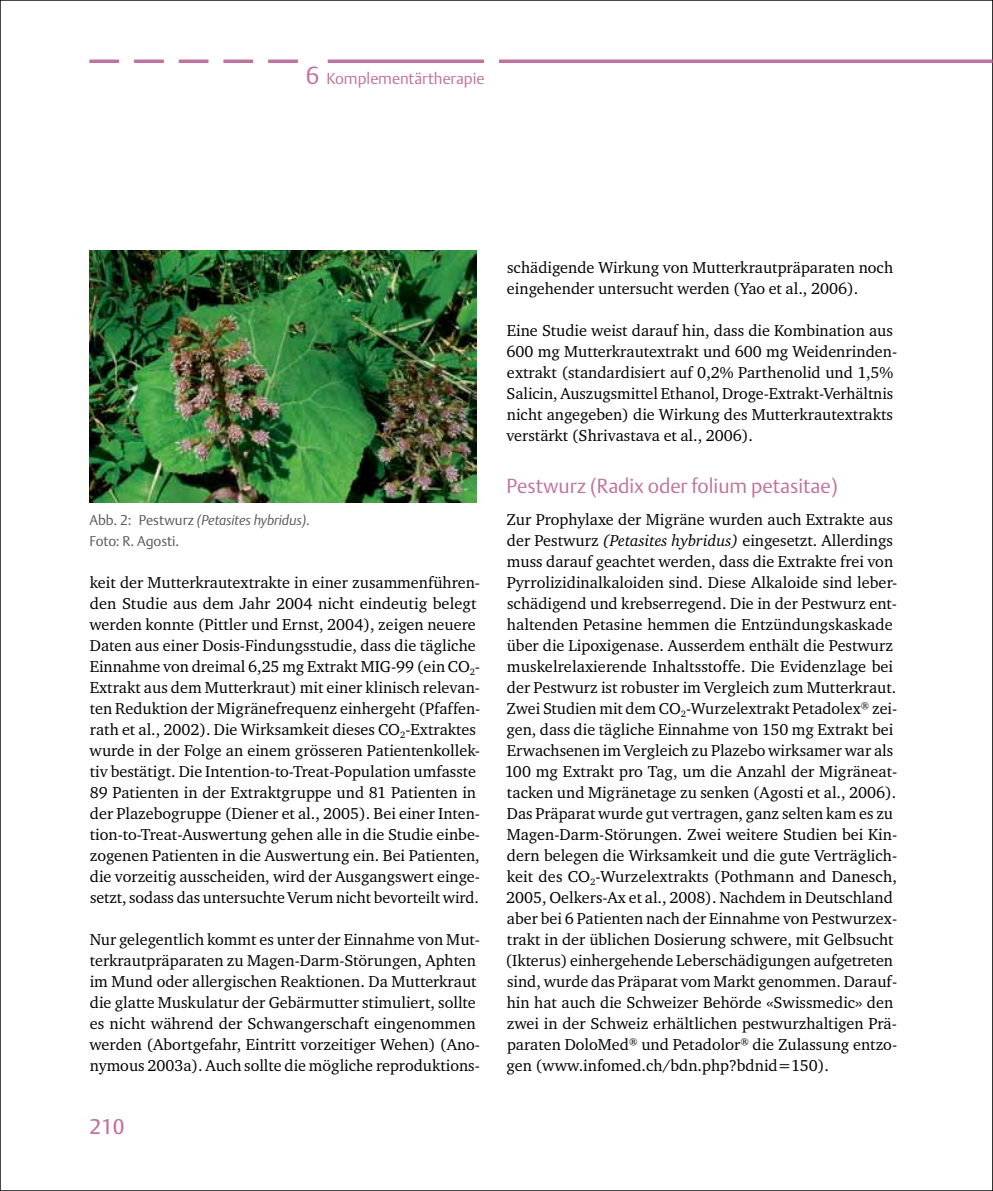
<style>
.page{position:relative;width:993px;height:1191px;background:#fff}
.page>*{position:absolute;margin:0;border:0;box-sizing:border-box;transform-origin:0 0}
.t1{font:21px "DTL Argo T";color:#c0739c}
.t2{font:300 20.12px "DTL Argo T";color:#c0739c}
.t3{font:16.1px/21px "Charter ITC";color:#000}
.t4{font:300 15.75px "DTL Argo T";color:#c0739c}
.t5{font:300 14px/21px "DTL Argo T";letter-spacing:-.01em;color:#58595b}
.s1{font-size:24.5px}
.s2{font-style:italic}
</style>
<div class="page">
<hr style="left:327px;top:60px;width:665px;height:3px;background:#c0739c">
<div style="left:484px;top:57px;width:15px;height:12px;background:#fff"></div>
<hr style="left:89px;top:60px;width:30px;height:3px;background:#c0739c">
<hr style="left:134px;top:60px;width:30px;height:3px;background:#c0739c">
<hr style="left:179px;top:60px;width:29px;height:3px;background:#c0739c">
<hr style="left:223px;top:60px;width:30px;height:3px;background:#c0739c">
<hr style="left:268px;top:60px;width:30px;height:3px;background:#c0739c">
<svg style="left:992px;top:0;width:1px;height:1191px"></svg>
<img style="left:89px;top:251px;width:387px;height:252px">
<p class="t4" style="left:306px;top:69px;width:180px"><span class="s1">6</span> Komplementärtherapie</p>
<p class="t5" style="left:89px;top:509px;width:222px">Abb. 2: Pestwurz <span class="s2">(Petasites hybridus).<br></span>Foto: R. Agosti.</p>
<p class="t3" style="left:89px;top:572px;width:392px">keit der Mutterkrautextrakte in einer zusammenführen&shy;den Studie aus dem Jahr 2004 nicht eindeutig belegt werden konnte (Pittler und Ernst, 2004), zeigen neuere Daten aus einer Dosis-Findungsstudie, dass die tägliche Einnahme von dreimal 6,25 mg Extrakt MIG-99 (ein CO<sub>2</sub>- Extrakt aus dem Mutterkraut) mit einer klinisch relevan&shy;ten Reduktion der Migränefrequenz einhergeht (Pfaffen&shy;rath et al., 2002). Die Wirksamkeit dieses CO<sub>2</sub>-Extraktes wurde in der Folge an einem grösseren Patientenkollek&shy;tiv bestätigt. Die Intention-to-Treat-Population umfasste 89 Patienten in der Extraktgruppe und 81 Patienten in der Plazebogruppe (Diener et al., 2005). Bei einer Inten&shy;tion-to-Treat-Auswertung gehen alle in die Studie einbe&shy;zogenen Patienten in die Auswertung ein. Bei Patienten, die vorzeitig ausscheiden, wird der Ausgangswert einge&shy;setzt, sodass das untersuchte Verum nicht bevorteilt wird.</p>
<p class="t3" style="left:89px;top:929px;width:392px">Nur gelegentlich kommt es unter der Einnahme von Mut&shy;terkrautpräparaten zu Magen-Darm-Störungen, Aphten im Mund oder allergischen Reaktionen. Da Mutterkraut die glatte Muskulatur der Gebärmutter stimuliert, sollte es nicht während der Schwangerschaft eingenommen werden (Abortgefahr, Eintritt vorzeitiger Wehen) (Ano&shy;nymous 2003a). Auch sollte die mögliche reproduktions-</p>
<h1 class="t1" style="left:89px;top:1114px;width:37px">210</h1>
<p class="t3" style="left:507px;top:257px;width:387px">schädigende Wirkung von Mutterkrautpräparaten noch eingehender untersucht werden (Yao et al., 2006).</p>
<p class="t3" style="left:506px;top:320px;width:392px">Eine Studie weist darauf hin, dass die Kombination aus 600 mg Mutterkrautextrakt und 600 mg Weidenrinden&shy;extrakt (standardisiert auf 0,2% Parthenolid und 1,5% Salicin, Auszugsmittel Ethanol, Droge-Extrakt-Verhältnis nicht angegeben) die Wirkung des Mutterkrautextrakts verstärkt (Shrivastava et al., 2006).</p>
<p class="t2" style="left:506px;top:474px;width:332px">Pestwurz (Radix oder folium petasitae)</p>
<p class="t3" style="left:504px;top:509px;width:394px">Zur Prophylaxe der Migräne wurden auch Extrakte aus der Pestwurz <span class="s2">(Petasites hybridus)</span> eingesetzt. Allerdings muss darauf geachtet werden, dass die Extrakte frei von Pyrrolizidinalkaloiden sind. Diese Alkaloide sind leber&shy;schädigend und krebserregend. Die in der Pestwurz ent&shy;haltenden Petasine hemmen die Entzündungskaskade über die Lipoxigenase. Ausserdem enthält die Pestwurz muskelrelaxierende Inhaltsstoffe. Die Evidenzlage bei der Pestwurz ist robuster im Vergleich zum Mutterkraut.<br>Zwei Studien mit dem CO<sub>2</sub>-Wurzelextrakt Petadolex<sup>®</sup> zei&shy;gen, dass die tägliche Einnahme von 150 mg Extrakt bei Erwachsenen im Vergleich zu Plazebo wirksamer war als 100 mg Extrakt pro Tag, um die Anzahl der Migräneat&shy;tacken und Migränetage zu senken (Agosti et al., 2006).<br>Das Präparat wurde gut vertragen, ganz selten kam es zu Magen-Darm-Störungen. Zwei weitere Studien bei Kin&shy;dern belegen die Wirksamkeit und die gute Verträglich&shy;keit des CO<sub>2</sub>-Wurzelextrakts (Pothmann and Danesch, 2005, Oelkers-Ax et al., 2008). Nachdem in Deutschland aber bei 6 Patienten nach der Einnahme von Pestwurzex&shy;trakt in der üblichen Dosierung schwere, mit Gelbsucht (Ikterus) einhergehende Leberschädigungen aufgetreten sind, wurde das Präparat vom Markt genommen. Darauf&shy;hin hat auch die Schweizer Behörde «Swissmedic» den zwei in der Schweiz erhältlichen pestwurzhaltigen Prä&shy;paraten DoloMed<sup>®</sup> und Petadolor<sup>®</sup> die Zulassung entzo&shy;gen (www.infomed.ch/bdn.php?bdnid=150).</p>
</div>
